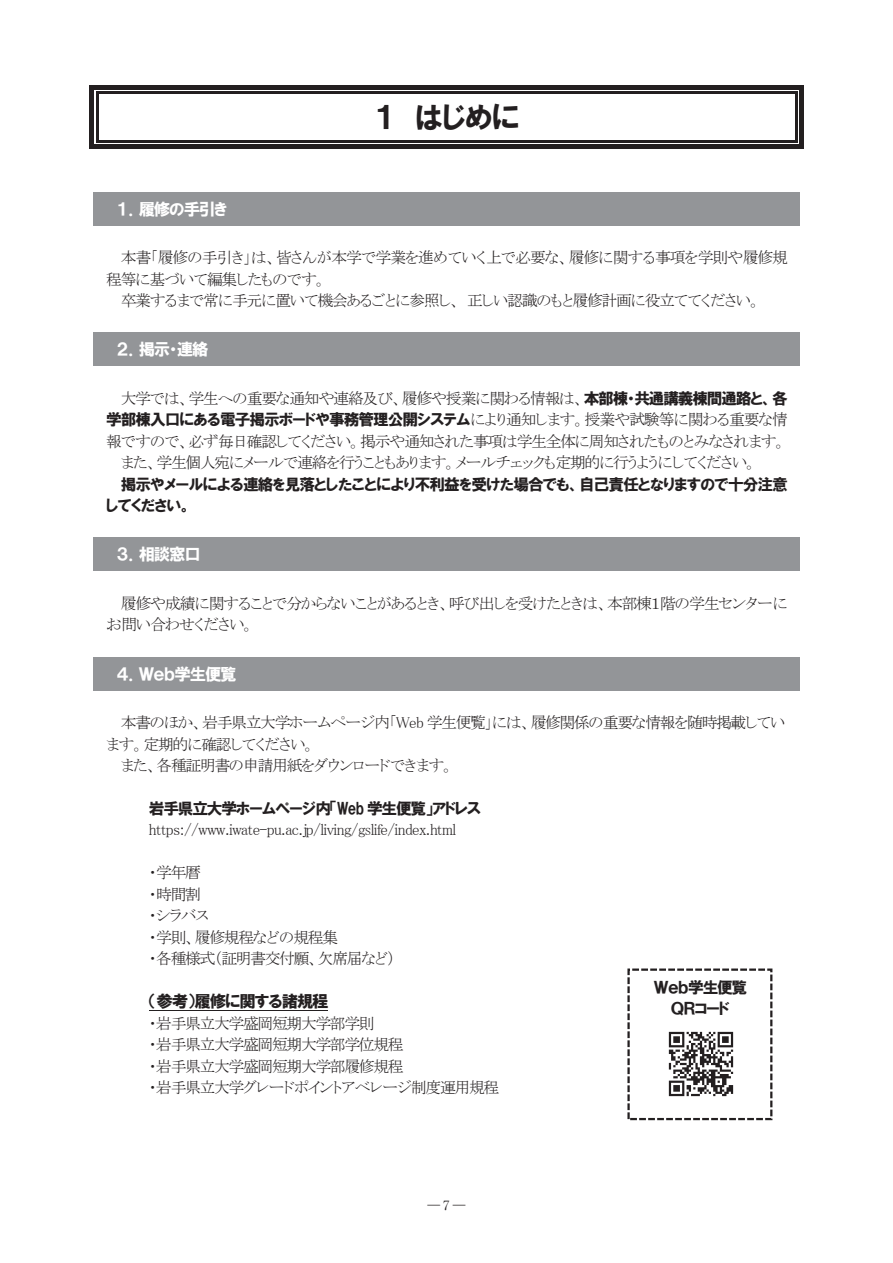
<style>
.page{position:relative;width:893px;height:1263px;background:#fff}
.page>*{position:absolute;margin:0;border:0;box-sizing:border-box;transform-origin:0 0}
.t1{font:30px "HGP Soei Kakugothic UB";color:#231f20}
.t2{font:16.5px "HGP Soei Kakugothic UB";letter-spacing:-.075em;color:#fff}
.t3{font:16.5px "HGP Soei Kakugothic UB";letter-spacing:-.075em;color:#231f20}
.t4{font:16.5px "HGP Soei Kakugothic UB";letter-spacing:-.055em;color:#fff}
.t5{font:15.75px/21.5px "MS P Mincho";letter-spacing:-.045em;color:#231f20}
.t6{font:15.75px/21.5px "MS P Mincho";letter-spacing:-.08em;color:#231f20}
.t7{font:15.75px/21.5px "HGP Soei Kakugothic UB";letter-spacing:-.04em;color:#231f20}
.t8{font:15.75px "HGP Soei Kakugothic UB";letter-spacing:-.07em;color:#231f20}
.t9{font:15.75px "MS P Mincho";letter-spacing:-.065em;color:#231f20}
.t10{font:300 12.75px "Ryumin Pro";color:#231f20}
.s1{font-family:"HGP Soei Kakugothic UB"}
.s2{font-family:"MS P Mincho"}
</style>
<div class="page">
<div style="left:89px;top:85px;width:5px;height:9px;background:#231f20"></div>
<div style="left:89px;top:85px;width:9px;height:5px;background:#231f20"></div>
<div style="left:98px;top:85px;width:697px;height:5px;background:#231f20"></div>
<hr style="left:98px;top:92px;width:697px;height:2px;background:#231f20">
<div style="left:799px;top:85px;width:5px;height:9px;background:#231f20"></div>
<div style="left:795px;top:85px;width:9px;height:5px;background:#231f20"></div>
<div style="left:89px;top:140px;width:5px;height:9px;background:#231f20"></div>
<div style="left:89px;top:144px;width:9px;height:5px;background:#231f20"></div>
<div style="left:98px;top:144px;width:697px;height:5px;background:#231f20"></div>
<hr style="left:98px;top:140px;width:697px;height:2px;background:#231f20">
<div style="left:799px;top:140px;width:5px;height:9px;background:#231f20"></div>
<div style="left:795px;top:144px;width:9px;height:5px;background:#231f20"></div>
<div style="left:89px;top:94px;width:5px;height:46px;background:#231f20"></div>
<hr style="left:96px;top:94px;width:2px;height:46px;background:#231f20">
<div style="left:799px;top:94px;width:5px;height:46px;background:#231f20"></div>
<hr style="left:795px;top:94px;width:2px;height:46px;background:#231f20">
<div style="left:98px;top:196px;width:697px;height:25px;background:#939598"></div>
<hr style="left:94px;top:192px;width:705px;height:4px;background:#939598">
<hr style="left:94px;top:221px;width:705px;height:4px;background:#939598">
<hr style="left:94px;top:196px;width:4px;height:25px;background:#939598">
<hr style="left:795px;top:196px;width:4px;height:25px;background:#939598">
<div style="left:98px;top:337px;width:697px;height:25px;background:#939598"></div>
<hr style="left:94px;top:333px;width:705px;height:4px;background:#939598">
<hr style="left:94px;top:362px;width:705px;height:4px;background:#939598">
<hr style="left:94px;top:337px;width:4px;height:25px;background:#939598">
<hr style="left:795px;top:337px;width:4px;height:25px;background:#939598">
<div style="left:98px;top:542px;width:697px;height:25px;background:#939598"></div>
<hr style="left:94px;top:538px;width:705px;height:4px;background:#939598">
<hr style="left:94px;top:567px;width:705px;height:4px;background:#939598">
<hr style="left:94px;top:542px;width:4px;height:25px;background:#939598">
<hr style="left:795px;top:542px;width:4px;height:25px;background:#939598">
<div style="left:98px;top:661px;width:697px;height:25px;background:#939598"></div>
<hr style="left:94px;top:657px;width:705px;height:4px;background:#939598">
<hr style="left:94px;top:686px;width:705px;height:4px;background:#939598">
<hr style="left:94px;top:661px;width:4px;height:25px;background:#939598">
<hr style="left:795px;top:661px;width:4px;height:25px;background:#939598">
<hr style="left:149px;top:1010px;width:179px;height:1px;background:#231f20">
<svg style="left:627px;top:968px;width:145px;height:152px"></svg>
<img style="left:660px;top:1023px;width:81px;height:81px">
<h1 class="t1" style="left:374px;top:102px;width:147px">１ はじめに</h1>
<p class="t2" style="left:117px;top:200px;width:112px">１．履修の手引き</p>
<p class="t9" style="left:121px;top:250px;width:669px">本書「履修の手引き」は、皆さんが本学で学業を進めていく上で必要な、履修に関する事項を学則や履修規</p>
<p class="t5" style="left:106px;top:268px;width:222px">程等に基づいて編集したものです。</p>
<p class="t5" style="left:121px;top:290px;width:641px">卒業するまで常に手元に置いて機会あるごとに参照し、 正しい認識のもと履修計画に役立ててください。</p>
<p class="t2" style="left:117px;top:341px;width:93px">２．掲示・連絡</p>
<p class="t6" style="left:121px;top:387px;width:668px">大学では、学生への重要な通知や連絡及び、履修や授業に関わる情報は、<span class="s1">本部棟・共通講義棟間通路と、各</span></p>
<p class="t8" style="left:106px;top:412px;width:683px">学部棟入口にある電子掲示ボードや事務管理公開システム<span class="s2">により通知します。授業や試験等に関わる重要な情</span></p>
<p class="t5" style="left:121px;top:430px;width:667px;text-indent:-14px">報ですので、必ず毎日確認してください。掲示や通知された事項は学生全体に周知されたものとみなされます。また、学生個人宛にメールで連絡を行うこともあります。メールチェックも定期的に行うようにしてください。</p>
<p class="t7" style="left:106px;top:473px;width:683px;text-indent:14px">掲示やメールによる連絡を見落としたことにより不利益を受けた場合でも、自己責任となりますので十分注意してください。</p>
<p class="t2" style="left:117px;top:546px;width:86px">３．相談窓口</p>
<p class="t5" style="left:106px;top:592px;width:682px;text-indent:14px">履修や成績に関することで分からないことがあるとき、呼び出しを受けたときは、本部棟１階の学生センターにお問い合わせください。</p>
<p class="t4" style="left:117px;top:665px;width:122px">４．Ｗｅｂ学生便覧</p>
<p class="t6" style="left:121px;top:712px;width:666px">本書のほか、岩手県立大学ホームページ内「Web 学生便覧」には、履修関係の重要な情報を随時掲載してい</p>
<p class="t5" style="left:106px;top:733px;width:211px">ます。定期的に確認してください。</p>
<p class="t5" style="left:121px;top:755px;width:335px">また、各種証明書の申請用紙をダウンロードできます。</p>
<p class="t7" style="left:149px;top:798px;width:334px">岩手県立大学ホームページ内「Web 学生便覧」アドレス</p>
<p class="t5" style="left:149px;top:819px;width:309px">httpｓ://www.iwate-pu.ac.jp/living/gslife/index.html</p>
<p class="t6" style="left:149px;top:862px;width:248px">・学年暦<br>・時間割<br>・シラバス<br>・学則、履修規程などの規程集<br>・各種様式（証明書交付願、欠席届など）</p>
<p class="t3" style="left:149px;top:993px;width:181px">（参考）履修に関する諸規程</p>
<p class="t6" style="left:149px;top:1012px;width:352px">・岩手県立大学盛岡短期大学部学則<br>・岩手県立大学盛岡短期大学部学位規程<br>・岩手県立大学盛岡短期大学部履修規程<br>・岩手県立大学グレードポイントアベレージ制度運用規程</p>
<p class="t7" style="left:654px;top:976px;width:95px;text-align:center">Ｗｅｂ学生便覧<br>ＱＲコード</p>
<p class="t10" style="left:427px;top:1195px;width:40px">― 7 ―</p>
</div>
